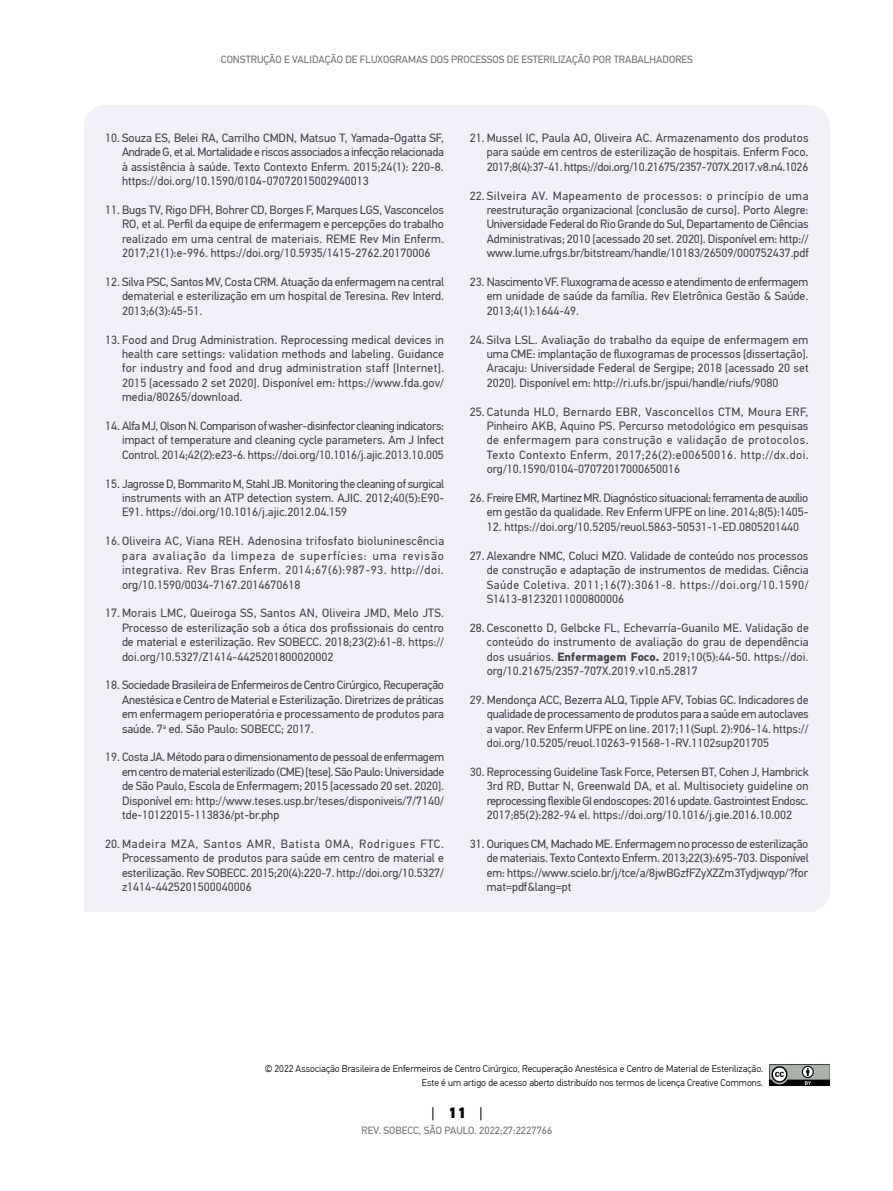
<style>
.page{position:relative;width:893px;height:1191px;background:#fff}
.page>*{position:absolute;margin:0;border:0;box-sizing:border-box;transform-origin:0 0}
.t1{font:15px "PF Din Text Pro";color:#000}
.t2{font:12px/14.4px "PF Din Text Pro";color:#414042;text-align:justify}
.t3{font:12px/14.4px "PF Din Text Pro";letter-spacing:-.025em;color:#414042;text-align:right}
.t4{font:10.5px "PF Din Text Pro";color:#6d6e71}
.t5{font:300 9.75px/13.5px "PF Din Text Pro";color:#000;text-align:right}
.s1{font-weight:700}
.s2{font-weight:900}
</style>
<div class="page">
<img style="left:769px;top:1064px;width:61px;height:22px">
<div style="left:84px;top:105px;width:746px;height:807px;background:#eff0f8"></div>
<p class="t4" style="left:221px;top:53px;width:474px">CONSTRUÇÃO E VALIDAÇÃO DE FLUXOGRAMAS DOS PROCESSOS DE ESTERILIZAÇÃO POR TRABALHADORES</p>
<p class="t2" style="left:122px;top:131px;width:323px;text-indent:-17px">10. Souza ES, Belei RA, Carrilho CMDN, Matsuo T, Yamada-Ogatta SF, Andrade G, et al. Mortalidade e riscos associados a infecção relacionada à assistência à saúde. Texto Contexto Enferm. 2015;24(1): 220-8. https://doi.org/10.1590/0104-07072015002940013</p>
<p class="t2" style="left:122px;top:203px;width:324px;text-indent:-17px">11. Bugs TV, Rigo DFH, Bohrer CD, Borges F, Marques LGS, Vasconcelos RO, et al. Perfil da equipe de enfermagem e percepções do trabalho realizado em uma central de materiais. REME Rev Min Enferm.<br>2017;21(1):e-996. https://doi.org/10.5935/1415-2762.20170006</p>
<p class="t2" style="left:122px;top:275px;width:323px;text-indent:-17px">12. Silva PSC, Santos MV, Costa CRM. Atuação da enfermagem na central dematerial e esterilização em um hospital de Teresina. Rev Interd.<br>2013;6(3):45-51.</p>
<p class="t2" style="left:122px;top:332px;width:324px;text-indent:-17px">13. Food and Drug Administration. Reprocessing medical devices in health care settings: validation methods and labeling. Guidance for industry and food and drug administration staff [Internet].<br>2015 [acessado 2 set 2020]. Disponível em: https://www.fda.gov/ media/80265/download.</p>
<p class="t2" style="left:122px;top:419px;width:324px;text-indent:-17px">14. Alfa MJ, Olson N. Comparison of washer-disinfector cleaning indicators: impact of temperature and cleaning cycle parameters. Am J Infect Control. 2014;42(2):e23-6. https://doi.org/10.1016/j.ajic.2013.10.005</p>
<p class="t2" style="left:122px;top:476px;width:324px;text-indent:-17px">15. Jagrosse D, Bommarito M, Stahl JB. Monitoring the cleaning of surgical instruments with an ATP detection system. AJIC. 2012;40(5):E90- E91. https://doi.org/10.1016/j.ajic.2012.04.159</p>
<p class="t2" style="left:122px;top:534px;width:324px;text-indent:-17px">16. Oliveira AC, Viana REH. Adenosina trifosfato bioluninescência para avaliação da limpeza de superfícies: uma revisão integrativa. Rev Bras Enferm. 2014;67(6):987-93. http://doi. org/10.1590/0034-7167.2014670618</p>
<p class="t2" style="left:122px;top:606px;width:324px;text-indent:-17px">17. Morais LMC, Queiroga SS, Santos AN, Oliveira JMD, Melo JTS.<br>Processo de esterilização sob a ótica dos profissionais do centro de material e esterilização. Rev SOBECC. 2018;23(2):61-8. https:// doi.org/10.5327/Z1414-4425201800020002</p>
<p class="t2" style="left:122px;top:678px;width:324px;text-indent:-17px">18. Sociedade Brasileira de Enfermeiros de Centro Cirúrgico, Recuperação Anestésica e Centro de Material e Esterilização. Diretrizes de práticas em enfermagem perioperatória e processamento de produtos para saúde. 7<sup>a</sup> ed. São Paulo: SOBECC; 2017.</p>
<p class="t2" style="left:122px;top:750px;width:324px;text-indent:-17px">19. Costa JA. Método para o dimensionamento de pessoal de enfermagem em centro de material esterilizado (CME) [tese]. São Paulo: Universidade de São Paulo, Escola de Enfermagem; 2015 [acessado 20 set. 2020].<br>Disponível em: http://www.teses.usp.br/teses/disponiveis/7/7140/ tde-10122015-113836/pt-br.php</p>
<p class="t2" style="left:122px;top:836px;width:324px;text-indent:-17px">20.Madeira MZA, Santos AMR, Batista OMA, Rodrigues FTC.<br>Processamento de produtos para saúde em centro de material e esterilização. Rev SOBECC. 2015;20(4):220-7. http://doi.org/10.5327/ z1414-4425201500040006</p>
<p class="t2" style="left:487px;top:131px;width:323px;text-indent:-17px">21. Mussel IC, Paula AO, Oliveira AC. Armazenamento dos produtos para saúde em centros de esterilização de hospitais. Enferm Foco.<br>2017;8(4):37-41. https://doi.org/10.21675/2357-707X.2017.v8.n4.1026</p>
<p class="t2" style="left:487px;top:188px;width:323px;text-indent:-17px">22. Silveira AV. Mapeamento de processos: o princípio de uma reestruturação organizacional [conclusão de curso]. Porto Alegre:<br>Universidade Federal do Rio Grande do Sul, Departamento de Ciências Administrativas; 2010 [acessado 20 set. 2020]. Disponível em: http:// www.lume.ufrgs.br/bitstream/handle/10183/26509/000752437.pdf</p>
<p class="t2" style="left:487px;top:275px;width:323px;text-indent:-17px">23. Nascimento VF. Fluxograma de acesso e atendimento de enfermagem em unidade de saúde da família. Rev Eletrônica Gestão &amp; Saúde.<br>2013;4(1):1644-49.</p>
<p class="t2" style="left:487px;top:332px;width:323px;text-indent:-17px">24. Silva LSL. Avaliação do trabalho da equipe de enfermagem em uma CME: implantação de fluxogramas de processos [dissertação].<br>Aracaju: Universidade Federal de Sergipe; 2018 [acessado 20 set 2020]. Disponível em: http://ri.ufs.br/jspui/handle/riufs/9080</p>
<p class="t2" style="left:487px;top:404px;width:323px;text-indent:-17px">25. Catunda HLO, Bernardo EBR, Vasconcellos CTM, Moura ERF, Pinheiro AKB, Aquino PS. Percurso metodológico em pesquisas de enfermagem para construção e validação de protocolos.<br>Texto Contexto Enferm, 2017;26(2):e00650016. http://dx.doi. org/10.1590/0104-07072017000650016</p>
<p class="t3" style="left:470px;top:491px;width:340px">26. Freire EMR, Martinez MR. Diagnóstico situacional: ferramenta de auxílio em gestão da qualidade. Rev Enferm UFPE on line. 2014;8(5):1405-</p>
<p class="t2" style="left:487px;top:519px;width:314px">12. https://doi.org/10.5205/reuol.5863-50531-1-ED.0805201440</p>
<p class="t2" style="left:487px;top:548px;width:323px;text-indent:-17px">27. Alexandre NMC, Coluci MZO. Validade de conteúdo nos processos de construção e adaptação de instrumentos de medidas. Ciência Saúde Coletiva. 2011;16(7):3061-8. https://doi.org/10.1590/ S1413-81232011000800006</p>
<p class="t2" style="left:487px;top:620px;width:324px;text-indent:-17px">28. Cesconetto D, Gelbcke FL, Echevarría-Guanilo ME. Validação de conteúdo do instrumento de avaliação do grau de dependência dos usuários. <span class="s1">Enfermagem Foco.</span> 2019;10(5):44-50. https://doi. org/10.21675/2357-707X.2019.v10.n5.2817</p>
<p class="t2" style="left:487px;top:692px;width:323px;text-indent:-17px">29. Mendonça ACC, Bezerra ALQ, Tipple AFV, Tobias GC. Indicadores de qualidade de processamento de produtos para a saúde em autoclaves a vapor. Rev Enferm UFPE on line. 2017;11(Supl. 2):906-14. https:// doi.org/10.5205/reuol.10263-91568-1-RV.1102sup201705</p>
<p class="t2" style="left:487px;top:764px;width:324px;text-indent:-17px">30. Reprocessing Guideline Task Force, Petersen BT, Cohen J, Hambrick 3rd RD, Buttar N, Greenwald DA, et al. Multisociety guideline on reprocessing flexible GI endoscopes: 2016 update. Gastrointest Endosc.<br>2017;85(2):282-94 el. https://doi.org/10.1016/j.gie.2016.10.002</p>
<p class="t2" style="left:487px;top:836px;width:323px;text-indent:-17px">31. Ouriques CM, Machado ME. Enfermagem no processo de esterilização de materiais. Texto Contexto Enferm. 2013;22(3):695-703. Disponível em: https://www.scielo.br/j/tce/a/8jwBGzfFZyXZZm3Tydjwqyp/?for mat=pdf&amp;lang=pt</p>
<p class="t5" style="left:265px;top:1062px;width:500px">© 2022 Associação Brasileira de Enfermeiros de Centro Cirúrgico, Recuperação Anestésica e Centro de Material de Esterilização.<br>Este é um artigo de acesso aberto distribuído nos termos de licença Creative Commons.</p>
<p class="t1" style="left:431px;top:1103px;width:53px">| <span class="s2">11</span> |</p>
<p class="t4" style="left:361px;top:1124px;width:192px">REV. SOBECC, SÃO PAULO. 2022;27:2227766</p>
</div>
